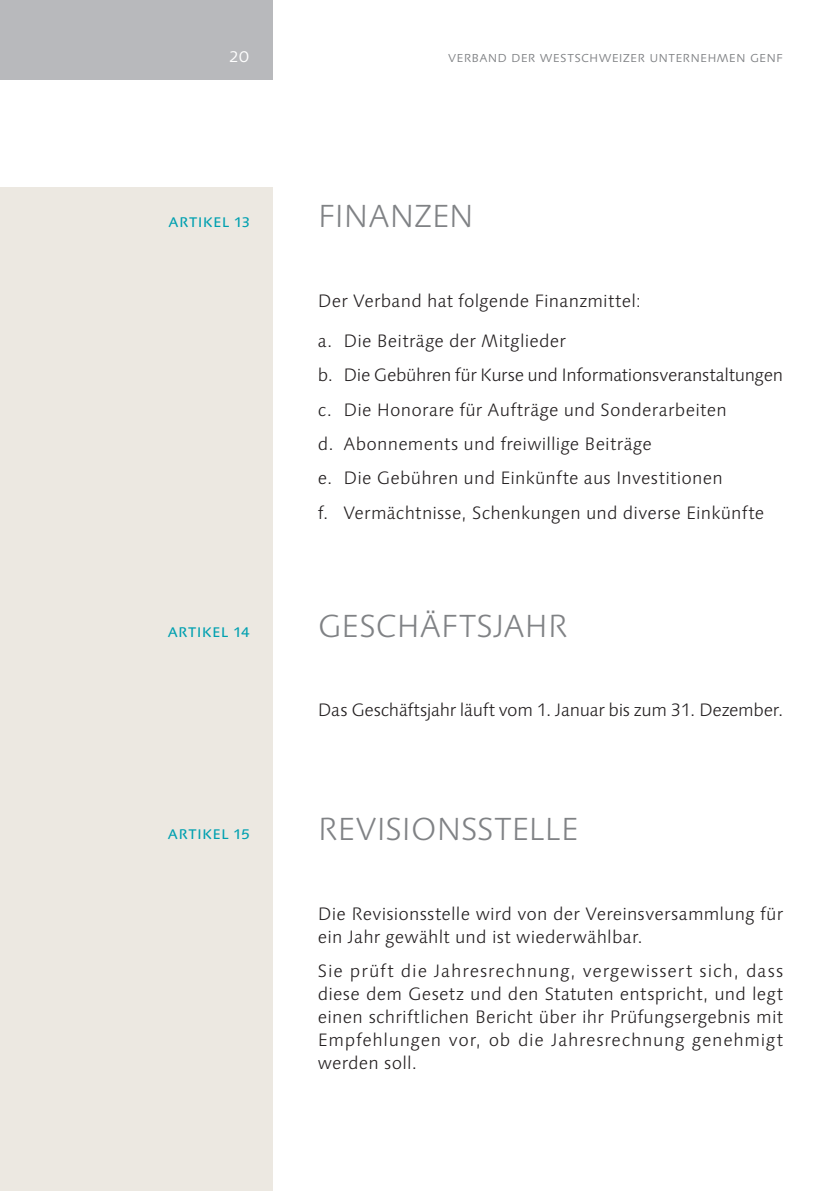
<style>
.page{position:relative;width:840px;height:1191px;background:#fff}
.page>*{position:absolute;margin:0;border:0;box-sizing:border-box;transform-origin:0 0}
.t1{font:300 32px "Linotype Syntax";letter-spacing:-.005em;color:#808285}
.t2{font:300 20px "Linotype Syntax SC";color:#fff}
.t3{font:300 18px/34.4px "Linotype Syntax";letter-spacing:.01em;color:#231f20}
.t4{font:300 18px "Linotype Syntax";letter-spacing:-.02em;color:#231f20}
.t5{font:18px "Linotype Syntax SC";letter-spacing:.025em;color:#00a0b0}
.t6{font:300 15px "Linotype Syntax SC";letter-spacing:.01em;color:#808285}
</style>
<div class="page">
<div style="left:0;top:0;width:272px;height:79px;background:#b8b9bc"></div>
<div style="left:0;top:187px;width:272px;height:1004px;background:#ece8e1"></div>
<hr style="left:839px;top:0;width:1px;height:79px;background:#b8b9bc">
<hr style="left:839px;top:187px;width:1px;height:1004px;background:#ece8e1">
<p class="t2" style="left:229px;top:44px;width:22px">20</p>
<p class="t6" style="left:448px;top:48px;width:336px">verband der westschweizer unternehmen genf</p>
<p class="t5" style="left:168px;top:210px;width:83px">artikel 13</p>
<p class="t5" style="left:168px;top:620px;width:83px">artikel 14</p>
<p class="t5" style="left:168px;top:822px;width:83px">artikel 15</p>
<h1 class="t1" style="left:317px;top:197px;width:37px">Finanzen</h1>
<p class="t3" style="left:317px;top:284px;width:324px">Der Verband hat folgende Finanzmittel:</p>
<p class="t3" style="left:317px;top:324px;width:466px">a. Die Beiträge der Mitglieder<br>b. Die Gebühren für Kurse und Informationsveranstaltungen c. Die Honorare für Aufträge und Sonderarbeiten<br>d. Abonnements und freiwillige Beiträge<br>e. Die Gebühren und Einkünfte aus Investitionen<br>f. Vermächtnisse, Schenkungen und diverse Einkünfte</p>
<h1 class="t1" style="left:317px;top:607px;width:251px">GESCHÄFTSJAHR</h1>
<p class="t4" style="left:317px;top:699px;width:466px">Das Geschäftsjahr läuft vom 1. Januar bis zum 31. Dezember.</p>
<h1 class="t1" style="left:317px;top:810px;width:262px">REVISIONSSTELLE</h1>
<p class="t3" style="left:317px;top:902px;width:466px;line-height:23px">Die Revisionsstelle wird von der Vereinsversammlung für ein Jahr gewählt und ist wiederwählbar.</p>
<p class="t3" style="left:317px;top:959px;width:466px;line-height:23px;text-align:justify">Sie prüft die Jahresrechnung, vergewissert sich, dass diese dem Gesetz und den Statuten entspricht, und legt einen schriftlichen Bericht über ihr Prüfungsergebnis mit Empfehlungen vor, ob die Jahresrechnung genehmigt werden soll.</p>
</div>
